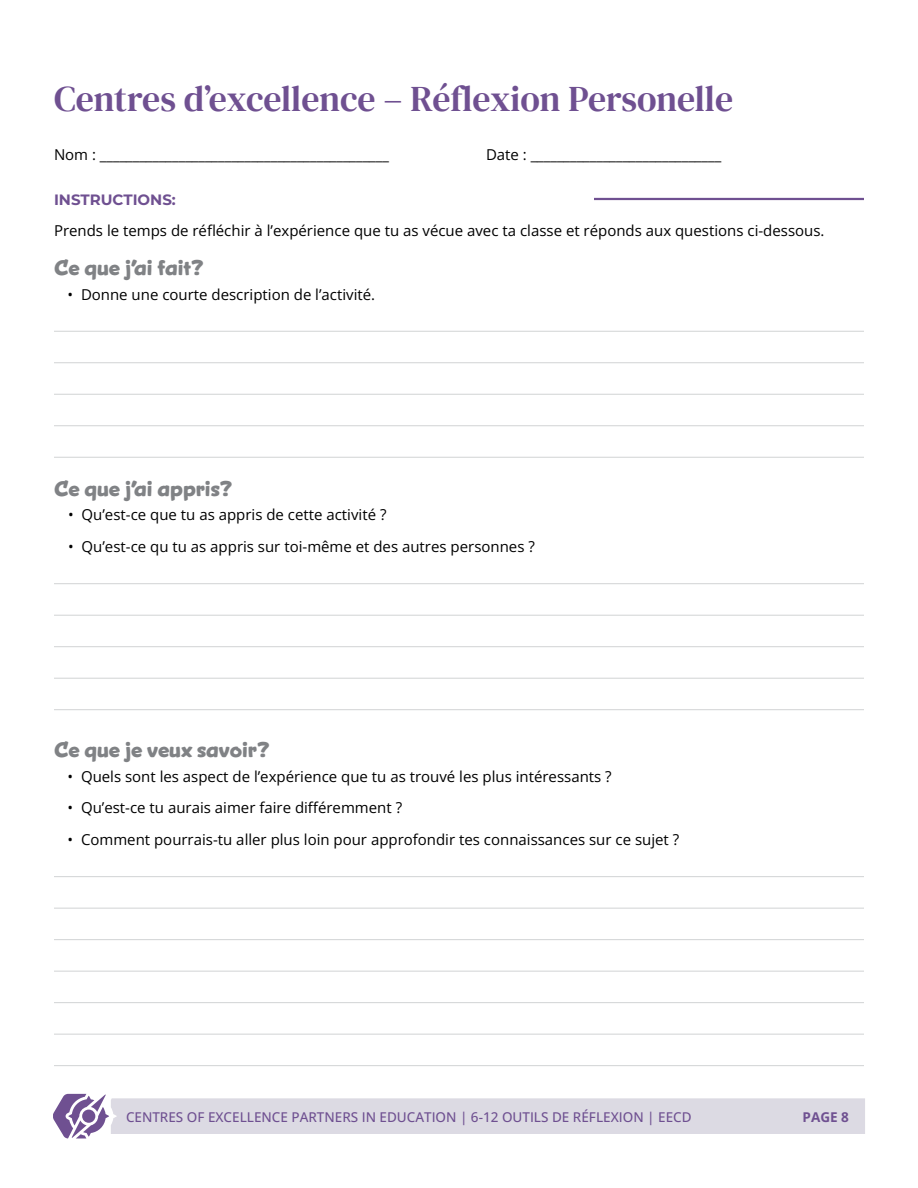
<style>
.page{position:relative;width:918px;height:1188px;background:#fff}
.page>*{position:absolute;margin:0;border:0;box-sizing:border-box;transform-origin:0 0}
.t1{font:36px "DM Serif Text";color:#6f5091}
.t2{font:700 21px "Snicker";color:#808285}
.t3{font:15px "Open Sans";color:#000}
.t4{font:700 15px "Montserrat";color:#6f5091}
.t5{font:500 13.5px "Open Sans";color:#6f5091}
.t6{font:700 13.5px "Open Sans";color:#6f5091}
</style>
<div class="page">
<svg style="left:53px;top:1094px;width:812px;height:44px"></svg>
<div style="left:82px;top:1110px;width:13px;height:13px;background:#6f5091;border-radius:50%"></div>
<hr style="left:594px;top:198px;width:270px;height:2px;background:#6f5091">
<hr style="left:54px;top:331px;width:810px;height:1px;background:#d1d3d4">
<hr style="left:54px;top:362px;width:810px;height:1px;background:#d1d3d4">
<hr style="left:54px;top:394px;width:810px;height:1px;background:#d1d3d4">
<hr style="left:54px;top:425px;width:810px;height:1px;background:#d1d3d4">
<hr style="left:54px;top:457px;width:810px;height:1px;background:#d1d3d4">
<hr style="left:54px;top:583px;width:810px;height:1px;background:#d1d3d4">
<hr style="left:54px;top:615px;width:810px;height:1px;background:#d1d3d4">
<hr style="left:54px;top:646px;width:810px;height:1px;background:#d1d3d4">
<hr style="left:54px;top:678px;width:810px;height:1px;background:#d1d3d4">
<hr style="left:54px;top:709px;width:810px;height:1px;background:#d1d3d4">
<hr style="left:54px;top:876px;width:810px;height:1px;background:#d1d3d4">
<hr style="left:54px;top:908px;width:810px;height:1px;background:#d1d3d4">
<hr style="left:54px;top:939px;width:810px;height:1px;background:#d1d3d4">
<hr style="left:54px;top:971px;width:810px;height:1px;background:#d1d3d4">
<hr style="left:54px;top:1002px;width:810px;height:1px;background:#d1d3d4">
<hr style="left:54px;top:1034px;width:810px;height:1px;background:#d1d3d4">
<hr style="left:54px;top:1065px;width:810px;height:1px;background:#d1d3d4">
<h1 class="t1" style="left:54px;top:78px;width:681px">Centres d’excellence – Réflexion Personelle</h1>
<p class="t3" style="left:54px;top:144px;width:337px">Nom : ____________________________________________</p>
<p class="t3" style="left:486px;top:144px;width:237px">Date : _____________________________</p>
<p class="t4" style="left:54px;top:188px;width:123px">INSTRUCTIONS:</p>
<p class="t3" style="left:54px;top:220px;width:772px">Prends le temps de réfléchir à l’expérience que tu as vécue avec ta classe et réponds aux questions ci-dessous.</p>
<h2 class="t2" style="left:54px;top:254px;width:151px">Ce que j’ai fait?</h2>
<p class="t3" style="left:68px;top:284px;width:309px">• Donne une courte description de l’activité.</p>
<h2 class="t2" style="left:54px;top:475px;width:180px">Ce que j’ai appris?</h2>
<p class="t3" style="left:68px;top:504px;width:320px">• Qu’est-ce que tu as appris de cette activité ?</p>
<p class="t3" style="left:68px;top:536px;width:468px">• Qu’est-ce qu tu as appris sur toi-même et des autres personnes ?</p>
<h2 class="t2" style="left:54px;top:736px;width:217px">Ce que je veux savoir?</h2>
<p class="t3" style="left:68px;top:766px;width:546px">• Quels sont les aspect de l’expérience que tu as trouvé les plus intéressants ?</p>
<p class="t3" style="left:68px;top:798px;width:336px">• Qu’est-ce tu aurais aimer faire différemment ?</p>
<p class="t3" style="left:67px;top:829px;width:613px">• Comment pourrais-tu aller plus loin pour approfondir tes connaissances sur ce sujet ?</p>
<p class="t5" style="left:126px;top:1108px;width:567px">CENTRES OF EXCELLENCE PARTNERS IN EDUCATION | 6-12 OUTILS DE RÉFLEXION | EECD</p>
<p class="t6" style="left:803px;top:1108px;width:48px">PAGE 8</p>
</div>
